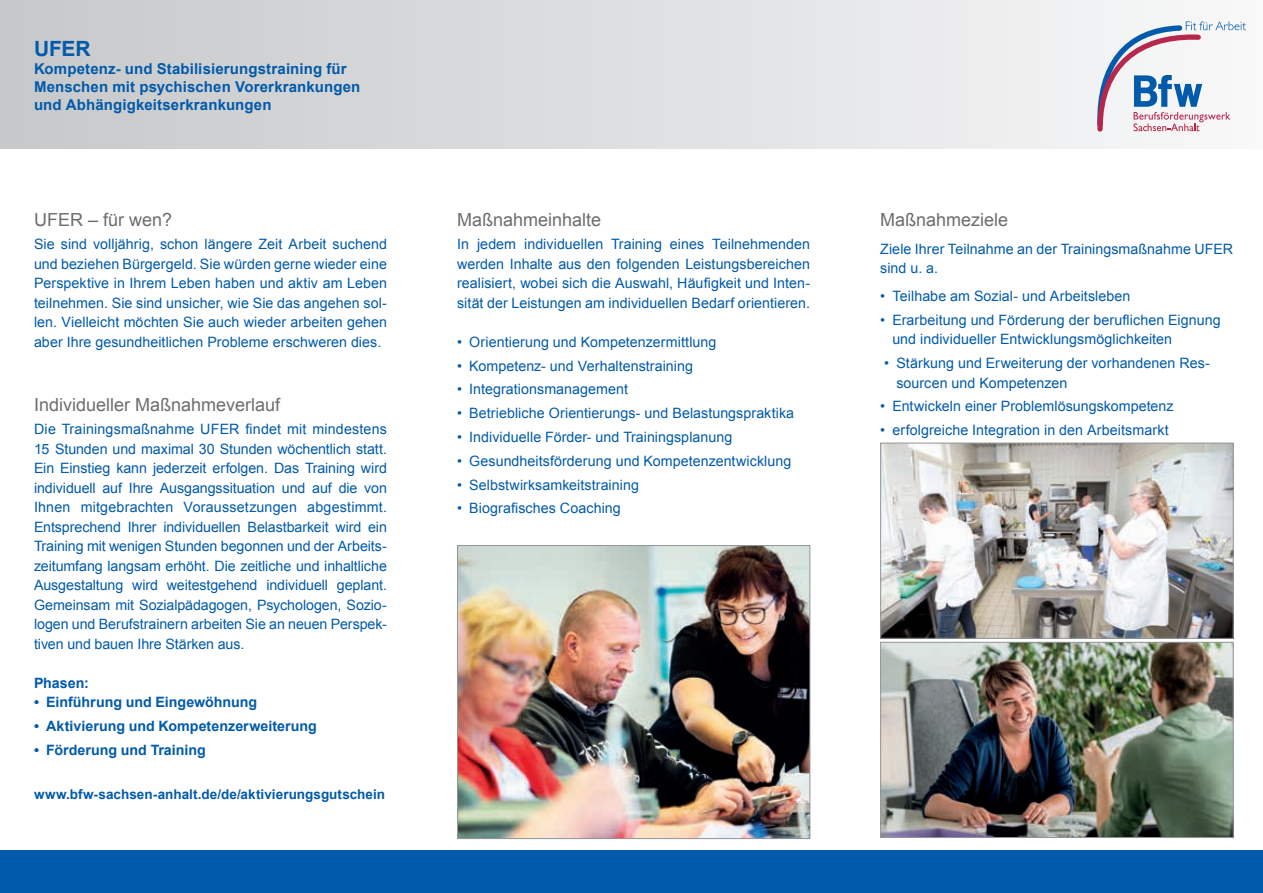
<style>
.page{position:relative;width:1263px;height:893px;background:#fff}
.page>*{position:absolute;margin:0;border:0;box-sizing:border-box;transform-origin:0 0}
.t1{font:700 21px "Arial";color:#015aaa}
.t2{font:18px "Arial";color:#6c6d70}
.t3{font:700 15px/18px "Arial";letter-spacing:.01em;color:#015aaa}
.t4{font:14.25px/19.5px "Arial";letter-spacing:.005em;color:#015aaa;text-align:justify}
.t5{font:700 14.25px "Arial";color:#015aaa}
.t6{font:700 13.5px "Arial";letter-spacing:.005em;color:#015aaa}
</style>
<div class="page">
<div style="left:0;top:0;width:1263px;height:149px;background:linear-gradient(to right,#c6c7ca,#f8f8f9)"></div>
<div style="left:0;top:850px;width:1263px;height:43px;background:#015aaa"></div>
<svg style="left:1097px;top:21px;width:149px;height:111px"></svg>
<img style="left:459px;top:547px;width:349px;height:290px">
<div style="left:457px;top:545px;width:353px;height:294px;border:1px solid #939598"></div>
<img style="left:882px;top:644px;width:349px;height:192px">
<div style="left:880px;top:642px;width:353px;height:196px;border:1px solid #939598"></div>
<img style="left:882px;top:445px;width:349px;height:191px">
<div style="left:880px;top:443px;width:353px;height:195px;border:1px solid #939598"></div>
<h1 class="t1" style="left:34px;top:35px;width:58px">UFER</h1>
<p class="t3" style="left:34px;top:60px;width:328px">Kompetenz- und Stabilisierungstraining für<br>Menschen mit psychischen Vorerkrankungen und Abhängigkeitserkrankungen</p>
<p class="t2" style="left:34px;top:208px;width:140px">UFER – für wen?</p>
<p class="t4" style="left:34px;top:235px;width:354px">Sie sind volljährig, schon längere Zeit Arbeit suchend und beziehen Bürgergeld. Sie würden gerne wieder eine Perspektive in Ihrem Leben haben und aktiv am Leben teilnehmen. Sie sind unsicher, wie Sie das angehen sol&shy;len. Vielleicht möchten Sie auch wieder arbeiten gehen aber Ihre gesundheitlichen Probleme erschweren dies.</p>
<p class="t2" style="left:34px;top:392px;width:248px">Individueller Maßnahmeverlauf</p>
<p class="t4" style="left:34px;top:420px;width:354px">Die Trainingsmaßnahme UFER findet mit mindestens 15 Stunden und maximal 30 Stunden wöchentlich statt.<br>Ein Einstieg kann jederzeit erfolgen. Das Training wird individuell auf Ihre Ausgangssituation und auf die von Ihnen mitgebrachten Voraussetzungen abgestimmt.<br>Entsprechend Ihrer individuellen Belastbarkeit wird ein Training mit wenigen Stunden begonnen und der Arbeits&shy;zeitumfang langsam erhöht. Die zeitliche und inhaltliche Ausgestaltung wird weitestgehend individuell geplant.<br>Gemeinsam mit Sozialpädagogen, Psychologen, Sozio&shy;logen und Berufstrainern arbeiten Sie an neuen Perspek&shy;tiven und bauen Ihre Stärken aus.</p>
<p class="t5" style="left:34px;top:673px;width:56px">Phasen:</p>
<p class="t5" style="left:34px;top:693px;width:225px">• Einführung und Eingewöhnung</p>
<p class="t5" style="left:34px;top:716px;width:284px">• Aktivierung und Kompetenzerweiterung</p>
<p class="t5" style="left:34px;top:740px;width:173px">• Förderung und Training</p>
<p class="t6" style="left:34px;top:785px;width:353px">www.bfw-sachsen-anhalt.de/de/aktivierungsgutschein</p>
<p class="t2" style="left:457px;top:208px;width:146px">Maßnahmeinhalte</p>
<p class="t4" style="left:457px;top:235px;width:354px">In jedem individuellen Training eines Teilnehmenden werden Inhalte aus den folgenden Leistungsbereichen realisiert, wobei sich die Auswahl, Häufigkeit und Inten&shy;sität der Leistungen am individuellen Bedarf orientieren.</p>
<p class="t4" style="left:457px;top:332px;width:261px">• Orientierung und Kompetenzermittlung</p>
<p class="t4" style="left:457px;top:356px;width:237px">• Kompetenz- und Verhaltenstraining</p>
<p class="t4" style="left:457px;top:380px;width:172px">• Integrationsmanagement</p>
<p class="t4" style="left:457px;top:404px;width:338px">• Betriebliche Orientierungs- und Belastungspraktika</p>
<p class="t4" style="left:457px;top:427px;width:277px">• Individuelle Förder- und Trainingsplanung</p>
<p class="t4" style="left:457px;top:451px;width:336px">• Gesundheitsförderung und Kompetenzentwicklung</p>
<p class="t4" style="left:457px;top:475px;width:183px">• Selbstwirksamkeitstraining</p>
<p class="t4" style="left:457px;top:499px;width:165px">• Biografisches Coaching</p>
<p class="t2" style="left:880px;top:208px;width:130px">Maßnahmeziele</p>
<p class="t4" style="left:880px;top:239px;width:354px">Ziele Ihrer Teilnahme an der Trainingsmaßnahme UFER sind u. a.</p>
<p class="t4" style="left:880px;top:287px;width:252px">• Teilhabe am Sozial- und Arbeitsleben</p>
<p class="t4" style="left:892px;top:310px;width:330px;text-indent:-12px">• Erarbeitung und Förderung der beruflichen Eignung und individueller Entwicklungsmöglichkeiten</p>
<p class="t4" style="left:896px;top:354px;width:315px;text-indent:-12px">• Stärkung und Erweiterung der vorhandenen Res&shy;sourcen und Kompetenzen</p>
<p class="t4" style="left:880px;top:397px;width:295px">• Entwickeln einer Problemlösungskompetenz</p>
<p class="t4" style="left:880px;top:421px;width:290px">• erfolgreiche Integration in den Arbeitsmarkt</p>
</div>
